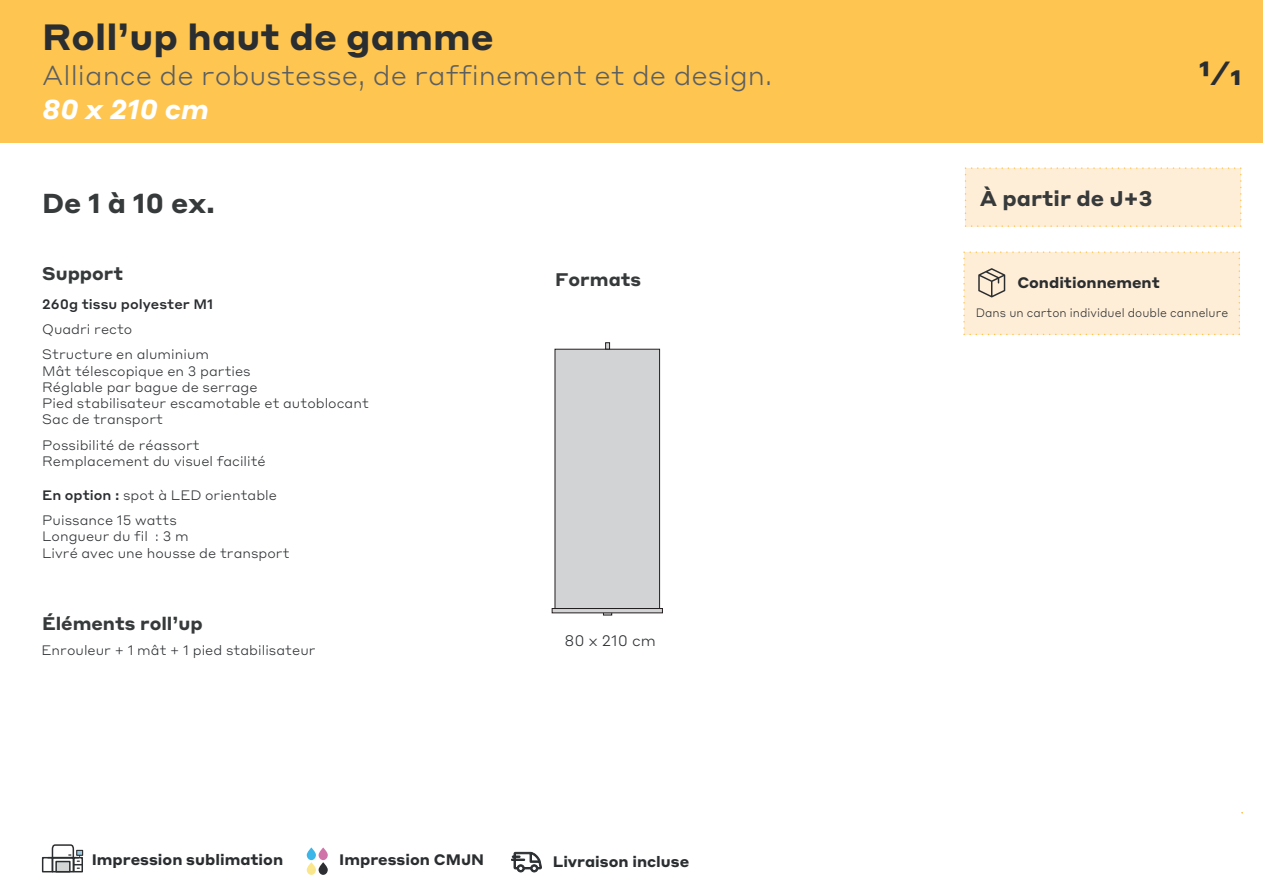
<style>
.page{position:relative;width:1263px;height:893px;background:#fff}
.page>*{position:absolute;margin:0;border:0;box-sizing:border-box;transform-origin:0 0}
.t1{font:700 36px "Styrene A";letter-spacing:.005em;color:#2b2e31}
.t2{font:700 33px "Styrene A";color:#2b2e31}
.t3{font:300 27px "Styrene A";letter-spacing:.005em;color:#5c5f60}
.t4{font:700 27px "Styrene A";color:#373a3b}
.t5{font:italic 700 27px "Styrene A";color:#fff}
.t6{font:700 21px "Styrene A";color:#373a3b}
.t7{font:700 18px "Styrene A";color:#373a3b}
.t8{font:700 15px "Styrene A";color:#2b2e30}
.t9{font:300 15px "Styrene A";color:#2b2e31}
.t10{font:300 13.5px/16.2px "Styrene A";color:#2b2e31}
.t11{font:500 13.5px "Styrene A";color:#2b2e31}
.t12{font:300 12px "Styrene A";letter-spacing:.005em;color:#2b2e31;scale:.95 1}
.s1{font-weight:500}
</style>
<div class="page">
<div style="left:554px;top:349px;width:106px;height:262px;background:#d1d3d4;border:1px solid #231f20"></div>
<svg style="left:603px;top:613px;width:9px;height:2px"></svg>
<svg style="left:605px;top:342px;width:5px;height:8px"></svg>
<svg style="left:552px;top:608px;width:111px;height:5px"></svg>
<div style="left:0;top:0;width:1263px;height:142px;background:#ffc551"></div>
<div style="left:964px;top:167px;width:278px;height:60px;background:#ffeed7"></div>
<svg style="left:511px;top:852px;width:31px;height:20px"></svg>
<div style="left:963px;top:251px;width:277px;height:85px;background:#ffeed7"></div>
<svg style="left:307px;top:847px;width:21px;height:28px"></svg>
<div style="left:52px;top:857px;width:22px;height:15px;border:2px solid #2b2e30"></div>
<svg style="left:55px;top:869px;width:16px;height:3px"></svg>
<div style="left:73px;top:857px;width:10px;height:15px;border:2px solid #2b2e30"></div>
<div style="left:42px;top:857px;width:11px;height:15px;border:2px solid #2b2e30"></div>
<svg style="left:51px;top:844px;width:31px;height:25px"></svg>
<h1 class="t1" style="left:42px;top:7px;width:453px">Roll’up haut de gamme</h1>
<h3 class="t3" style="left:42px;top:53px;width:732px">Alliance de robustesse, de raffinement et de design.</h3>
<h2 class="t2" style="left:1199px;top:45px;width:44px">1⁄1</h2>
<h3 class="t5" style="left:42px;top:86px;width:168px">80 x 210 cm</h3>
<h3 class="t4" style="left:42px;top:180px;width:174px">De 1 à 10 ex.</h3>
<h3 class="t6" style="left:980px;top:181px;width:174px">À partir de J+3</h3>
<h3 class="t7" style="left:42px;top:258px;width:83px">Support</h3>
<p class="t11" style="left:42px;top:293px;width:173px">260g tissu polyester M1</p>
<p class="t10" style="left:42px;top:316px;width:168px;line-height:25.2px">Quadri recto<br>Structure en aluminium</p>
<p class="t10" style="left:42px;top:362px;width:328px">Mât télescopique en 3 parties<br>Réglable par bague de serrage<br>Pied stabilisateur escamotable et autoblocant<br>Sac de transport</p>
<p class="t10" style="left:42px;top:435px;width:225px">Possibilité de réassort<br>Remplacement du visuel facilité</p>
<p class="t10" style="left:42px;top:481px;width:236px;line-height:25.2px"><span class="s1">En option :</span> spot à LED orientable<br>Puissance 15 watts</p>
<p class="t10" style="left:42px;top:527px;width:249px">Longueur du fil : 3 m<br>Livré avec une housse de transport</p>
<h3 class="t7" style="left:42px;top:608px;width:162px">Éléments roll’up</h3>
<p class="t10" style="left:42px;top:641px;width:275px">Enrouleur + 1 mât + 1 pied stabilisateur</p>
<h3 class="t7" style="left:555px;top:264px;width:88px">Formats</h3>
<p class="t9" style="left:564px;top:628px;width:93px">80 x 210 cm</p>
<p class="t8" style="left:92px;top:847px;width:193px">Impression sublimation</p>
<p class="t8" style="left:339px;top:847px;width:147px">Impression CMJN</p>
<p class="t8" style="left:553px;top:849px;width:138px">Livraison incluse</p>
<p class="t8" style="left:1017px;top:270px;width:144px">Conditionnement</p>
<p class="t12" style="left:976px;top:303px;width:267px">Dans un carton individuel double cannelure</p>
</div>
